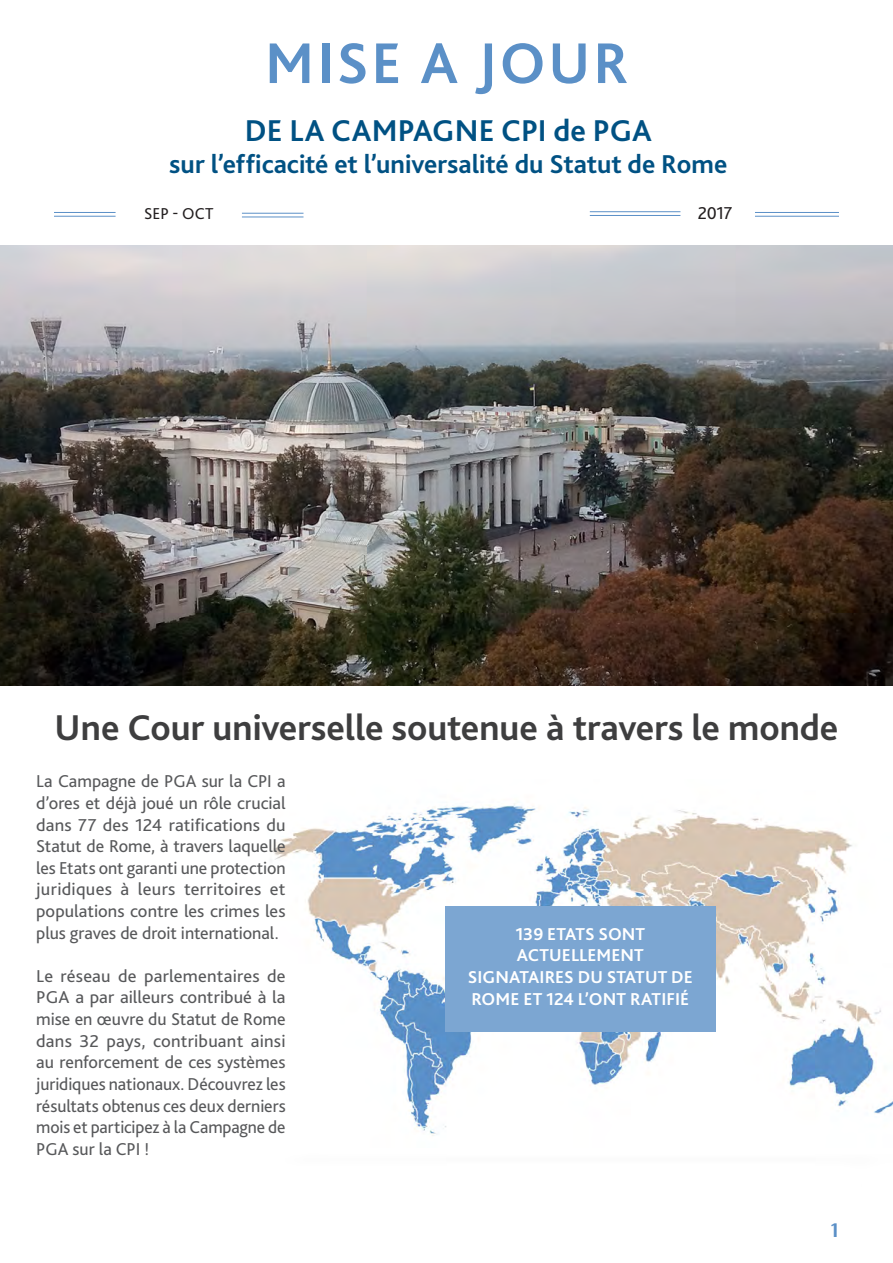
<style>
.page{position:relative;width:893px;height:1263px;background:#fff}
.page>*{position:absolute;margin:0;border:0;box-sizing:border-box;transform-origin:0 0}
.t1{font:700 60px "Bliss 2";letter-spacing:.045em;color:#5b90c7}
.Headline{font:700 37.5px "Bliss 2";color:#3e3e3f}
.t2{font:700 31.5px "Bliss 2";letter-spacing:.005em;color:#005183}
.t3{font:700 27px "Bliss 2";letter-spacing:-.005em;color:#005183}
.Primary_Callout{font:700 21px "Arsenal";color:#5b90c7}
.Body_Copy{font:18px/21.6px "Bliss 2";letter-spacing:-.005em;color:#57585a;text-align:justify}
.Primary_Callout-2{font:700 18px/21.6px "Bliss 2";letter-spacing:.005em;color:#fff;text-align:center}
.t4{font:18px "Bliss 2";color:#231f20}
.t5{font:16.5px "Bliss 2";letter-spacing:.005em;color:#231f20}
</style>
<div class="page">
<hr style="left:755px;top:212px;width:84px;height:1px;background:#5b90c7">
<hr style="left:755px;top:216px;width:84px;height:1px;background:#5b90c7">
<hr style="left:54px;top:212px;width:62px;height:1px;background:#5b90c7">
<hr style="left:54px;top:216px;width:62px;height:1px;background:#5b90c7">
<img style="left:272px;top:804px;width:621px;height:332px">
<div style="left:445px;top:906px;width:270px;height:125px;background:#7ca6d2"></div>
<img style="left:0;top:246px;width:893px;height:439px">
<hr style="left:242px;top:213px;width:61px;height:1px;background:#5b90c7">
<hr style="left:242px;top:217px;width:61px;height:1px;background:#5b90c7">
<hr style="left:590px;top:211px;width:90px;height:1px;background:#5b90c7">
<hr style="left:590px;top:215px;width:90px;height:1px;background:#5b90c7">
<p class="t1" style="left:265px;top:26px;width:365px">MISE A JOUR</p>
<p class="t2" style="left:245px;top:111px;width:409px">DE LA CAMPAGNE CPI de PGA</p>
<p class="t3" style="left:169px;top:148px;width:559px">sur l’efficacité et l’universalité du Statut de Rome</p>
<p class="t5" style="left:144px;top:203px;width:71px">SEP - OCT</p>
<p class="t4" style="left:698px;top:202px;width:36px">2017</p>
<p class="Headline" style="left:55px;top:704px;width:785px">Une Cour universelle soutenue à travers le monde</p>
<p class="Body_Copy" style="left:36px;top:771px;width:251px">La Campagne de PGA sur la CPI a d’ores et déjà joué un rôle crucial dans 77 des 124 ratifications du Statut de Rome, à travers laquelle les Etats ont garanti une protection juridiques à leurs territoires et populations contre les crimes les plus graves de droit international.</p>
<p class="Body_Copy" style="left:36px;top:965px;width:251px">Le réseau de parlementaires de PGA a par ailleurs contribué à la mise en œuvre du Statut de Rome dans 32 pays, contribuant ainsi au renforcement de ces systèmes juridiques nationaux. Découvrez les résultats obtenus ces deux derniers mois et participez à la Campagne de PGA sur la CPI !</p>
<p class="Primary_Callout-2" style="left:468px;top:923px;width:227px">139 ETATS SONT<br>ACTUELLEMENT<br>SIGNATAIRES DU STATUT DE<br>ROME ET 124 L’ONT RATIFIÉ</p>
<p class="Primary_Callout" style="left:831px;top:1217px;width:10px">1</p>
</div>
